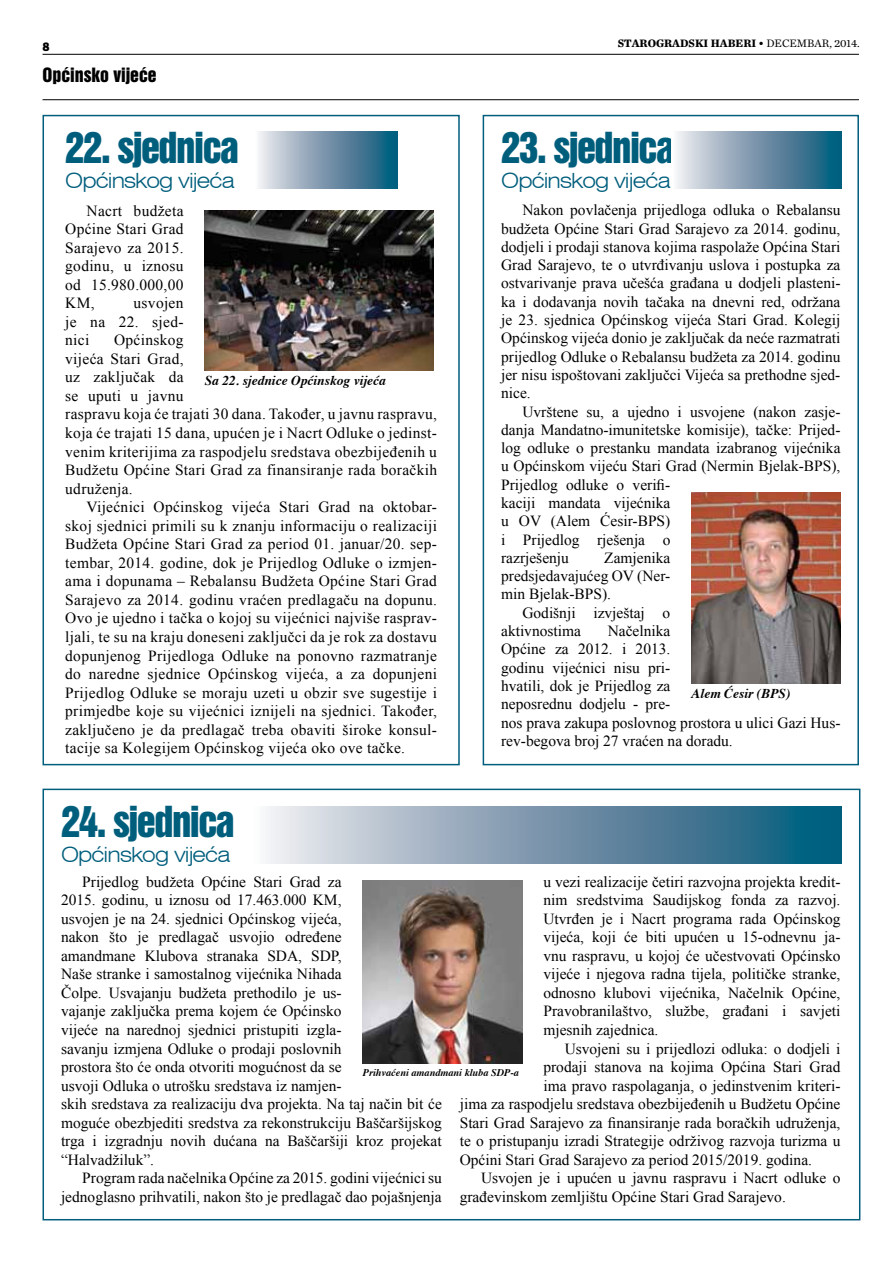
<style>
.page{position:relative;width:893px;height:1263px;background:#fff}
.page>*{position:absolute;margin:0;border:0;box-sizing:border-box;transform-origin:0 0}
.t1{font:39px "Swiss 921 BT Regular A";letter-spacing:-.04em;color:#005e7d}
.t2{font:300 expanded 21px "Swiss 721 BT";letter-spacing:-.04em;color:#005e7d}
.t3{font:18px "Swiss 921 BT Regular A";color:#000}
.t4{font:15.45px/18.6px "Times New Roman";color:#000;text-align:justify}
.t5{font:15.45px/18.6px "Times New Roman";letter-spacing:.02em;color:#000}
.t6{font:italic 700 13.5px "Times";color:#000}
.t7{font:700 11.25px "Chronicle Text G1";color:#000}
.t8{font:900 11.25px "Clan Pro";color:#000}
.t9{font:italic 700 10.2px "Times";color:#000}
.s1{font-weight:400}
</style>
<div class="page">
<hr style="left:43px;top:99px;width:816px;height:1px;background:#000">
<hr style="left:43px;top:54px;width:816px;height:1px;background:#000">
<div style="left:43px;top:115px;width:417px;height:650px;border:2px solid #005e7d"></div>
<div style="left:483px;top:115px;width:376px;height:650px;border:2px solid #005e7d"></div>
<div style="left:43px;top:789px;width:817px;height:431px;border:2px solid #005e7d"></div>
<img style="left:363px;top:880px;width:159px;height:184px">
<img style="left:205px;top:210px;width:228px;height:160px">
<img style="left:692px;top:492px;width:148px;height:191px">
<svg style="left:266px;top:807px;width:576px;height:56px;background:#779aae"></svg>
<svg style="left:676px;top:132px;width:166px;height:56px;background:#7799ae"></svg>
<svg style="left:258px;top:132px;width:140px;height:56px;background:#7699ae"></svg>
<p class="t8" style="left:43px;top:40px;width:9px">8</p>
<p class="t7" style="left:618px;top:34px;width:244px">STAROGRADSKI HABERI • <span class="s1">DECEMBAR, 2014.</span></p>
<p class="t3" style="left:43px;top:65px;width:116px">Općinsko vijeće</p>
<h1 class="t1" style="left:65px;top:127px;width:175px">22. sjednica</h1>
<h2 class="t2" style="left:65px;top:169px;width:171px">Općinskog vijeća</h2>
<p class="t4" style="left:65px;top:201px;width:120px;text-indent:21px">Nacrt budžeta Općine Stari Grad Sarajevo za 2015. godinu, u iznosu od 15.980.000,00<br>KM,</p>
<p class="t4" style="left:65px;top:293px;width:120px;text-indent:68px">usvojen je na 22. sjed&shy;nici</p>
<p class="t5" style="left:65px;top:331px;width:373px;text-indent:49px">Općinskog<br>vijeća Stari Grad,<br>uz zaključak da<br>se uputi u javnu<br>raspravu koja će trajati 30 dana. Također, u javnu raspravu, koja će trajati 15 dana, upućen je i Nacrt Odluke o jedinst&shy;venim kriterijima za raspodjelu sredstava obezbijeđenih u Budžetu Općine Stari Grad za finansiranje rada boračkih udruženja.</p>
<p class="t4" style="left:65px;top:497px;width:373px;text-indent:21px">Vijećnici Općinskog vijeća Stari Grad na oktobar&shy;skoj sjednici primili su k znanju informaciju o realizaciji Budžeta Općine Stari Grad za period 01. januar/20. sep&shy;tembar, 2014. godine, dok je Prijedlog Odluke o izmjen&shy;ama i dopunama – Rebalansu Budžeta Općine Stari Grad Sarajevo za 2014. godinu vraćen predlagaču na dopunu.<br>Ovo je ujedno i tačka o kojoj su vijećnici najviše rasprav&shy;ljali, te su na kraju doneseni zaključci da je rok za dostavu dopunjenog Prijedloga Odluke na ponovno razmatranje do naredne sjednice Općinskog vijeća, a za dopunjeni Prijedlog Odluke se moraju uzeti u obzir sve sugestije i primjedbe koje su vijećnici iznijeli na sjednici. Također, zaključeno je da predlagač treba obaviti široke konsul&shy;tacije sa Kolegijem Općinskog vijeća oko ove tačke.</p>
<p class="t6" style="left:205px;top:368px;width:183px">Sa 22. sjednice Općinskog vijeća</p>
<h1 class="t1" style="left:501px;top:127px;width:175px">23. sjednica</h1>
<h2 class="t2" style="left:501px;top:169px;width:171px">Općinskog vijeća</h2>
<p class="t4" style="left:501px;top:201px;width:341px;text-indent:21px">Nakon povlačenja prijedloga odluka o Rebalansu budžeta Općine Stari Grad Sarajevo za 2014. godinu, dodjeli i prodaji stanova kojima raspolaže Općina Stari Grad Sarajevo, te o utvrđivanju uslova i postupka za ostvarivanje prava učešća građana u dodjeli plasteni&shy;ka i dodavanja novih tačaka na dnevni red, održana je 23. sjednica Općinskog vijeća Stari Grad. Kolegij Općinskog vijeća donio je zaključak da neće razmatrati prijedlog Odluke o Rebalansu budžeta za 2014. godinu jer nisu ispoštovani zaključci Vijeća sa prethodne sjed&shy;nice.</p>
<p class="t4" style="left:501px;top:402px;width:341px;text-align:left;text-indent:21px">Uvrštene su, a ujedno i usvojene (nakon zasje&shy;danja Mandatno-imunitetske komisije), tačke: Prijed&shy;log odluke o prestanku mandata izabranog vijećnika u Općinskom vijeću Stari Grad (Nermin Bjelak-BPS), Prijedlog odluke o verifi-<br>kaciji mandata vijećnika<br>u OV (Alem Ćesir-BPS)<br>i Prijedlog rješenja o<br>razrješenju</p>
<p class="t4" style="left:501px;top:548px;width:171px;text-indent:103px">Zamjenika predsjedavajućeg OV (Ner&shy;min Bjelak-BPS).</p>
<p class="t4" style="left:501px;top:603px;width:171px;text-indent:21px">Godišnji izvještaj o aktivnostima</p>
<p class="t4" style="left:501px;top:621px;width:341px;text-align:left;text-indent:107px">Načelnika<br>Općine za 2012. i 2013.<br>godinu vijećnici nisu pri-<br>hvatili, dok je Prijedlog za<br>neposrednu dodjelu - pre-<br>nos prava zakupa poslovnog prostora u ulici Gazi Hus&shy;rev-begova broj 27 vraćen na doradu.</p>
<p class="t6" style="left:692px;top:680px;width:101px">Alem Ćesir (BPS)</p>
<h1 class="t1" style="left:61px;top:800px;width:175px">24. sjednica</h1>
<h2 class="t2" style="left:61px;top:842px;width:171px">Općinskog vijeća</h2>
<p class="t4" style="left:61px;top:872px;width:382px;text-align:left;text-indent:21px">Prijedlog budžeta Općine Stari Grad za<br>2015. godinu, u iznosu od 17.463.000 KM,<br>usvojen je na 24. sjednici Općinskog vijeća,<br>nakon što je predlagač usvojio određene<br>amandmane Klubova stranaka SDA, SDP,<br>Naše stranke i samostalnog vijećnika Nihada<br>Čolpe. Usvajanju budžeta prethodilo je us-<br>vajanje zaključka prema kojem će Općinsko<br>vijeće na narednoj sjednici pristupiti izgla-<br>savanju izmjena Odluke o prodaji poslovnih<br>prostora što će onda otvoriti mogućnost da se<br>usvoji Odluka o utrošku sredstava iz namjen-<br>skih sredstava za realizaciju dva projekta. Na taj način bit će moguće obezbjediti sredstva za rekonstrukciju Baščaršijskog trga i izgradnju novih dućana na Baščaršiji kroz projekat “Halvadžiluk”.</p>
<p class="t4" style="left:61px;top:1168px;width:382px;text-align:right">Program rada načelnika Općine za 2015. godini vijećnici su jednoglasno prihvatili, nakon što je predlagač dao pojašnjenja</p>
<p class="t4" style="left:543px;top:872px;width:299px">u vezi realizacije četiri razvojna projekta kredit&shy;nim sredstvima Saudijskog fonda za razvoj.<br>Utvrđen je i Nacrt programa rada Općinskog vijeća, koji će biti upućen u 15-odnevnu ja&shy;vnu raspravu, u kojoj će učestvovati Općinsko vijeće i njegova radna tijela, političke stranke, odnosno klubovi vijećnika, Načelnik Općine, Pravobranilaštvo, službe, građani i savjeti mjesnih zajednica.</p>
<p class="t4" style="left:565px;top:1039px;width:277px">Usvojeni su i prijedlozi odluka: o dodjeli i</p>
<p class="t4" style="left:543px;top:1057px;width:299px">prodaji stanova na kojima Općina Stari Grad</p>
<p class="t4" style="left:543px;top:1076px;width:299px">ima pravo raspolaganja, o jedinstvenim kriteri-</p>
<p class="t4" style="left:460px;top:1094px;width:382px">jima za raspodjelu sredstava obezbijeđenih u Budžetu Općine</p>
<p class="t4" style="left:460px;top:1113px;width:382px">Stari Grad Sarajevo za finansiranje rada boračkih udruženja,</p>
<p class="t4" style="left:460px;top:1131px;width:382px">te o pristupanju izradi Strategije održivog razvoja turizma u</p>
<p class="t4" style="left:460px;top:1150px;width:354px">Općini Stari Grad Sarajevo za period 2015/2019. godina.</p>
<p class="t4" style="left:481px;top:1168px;width:361px">Usvojen je i upućen u javnu raspravu i Nacrt odluke o</p>
<p class="t4" style="left:460px;top:1187px;width:328px">građevinskom zemljištu Općine Stari Grad Sarajevo.</p>
<p class="t9" style="left:363px;top:1063px;width:158px">Prihvaćeni amandmani kluba SDP-a</p>
</div>
